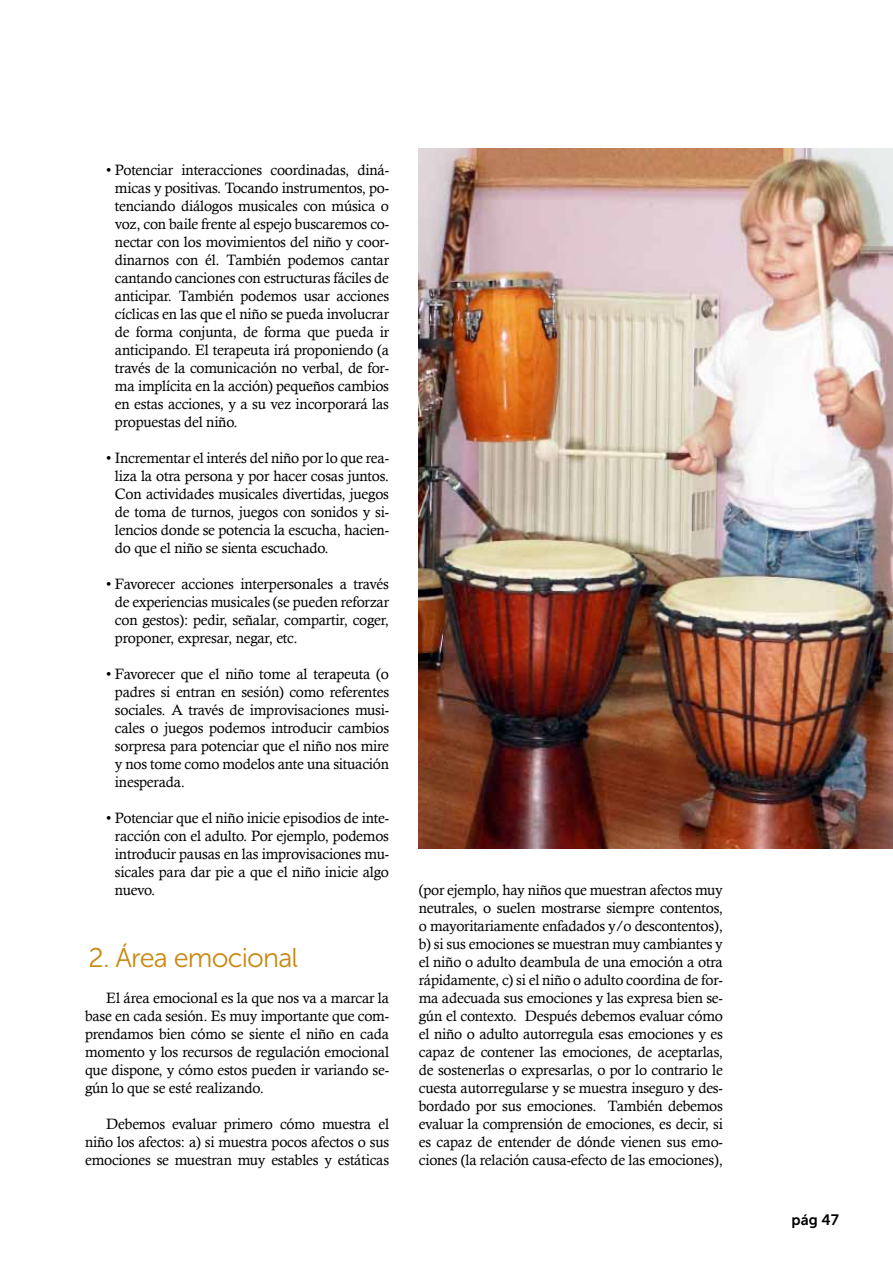
<style>
.page{position:relative;width:893px;height:1263px;background:#fff}
.page>*{position:absolute;margin:0;border:0;box-sizing:border-box;transform-origin:0 0}
.t1{font:27px "Museo Sans 300";letter-spacing:-.03em;color:#c88912}
.t2{font:15px/18px "Calisto";letter-spacing:-.015em;color:#000;text-align:justify}
.t3{font:15px "Museo Sans 700";color:#000}
</style>
<div class="page">
<img style="left:419px;top:149px;width:474px;height:699px">
<p class="t2" style="left:115px;top:161px;width:276px;text-indent:-9px">• Potenciar interacciones coordinadas, diná&shy;micas y positivas. Tocando instrumentos, po&shy;tenciando diálogos musicales con música o voz, con baile frente al espejo buscaremos co&shy;nectar con los movimientos del niño y coor&shy;dinarnos con él. También podemos cantar cantando canciones con estructuras fáciles de anticipar. También podemos usar acciones cíclicas en las que el niño se pueda involucrar de forma conjunta, de forma que pueda ir anticipando. El terapeuta irá proponiendo (a través de la comunicación no verbal, de for&shy;ma implícita en la acción) pequeños cambios en estas acciones, y a su vez incorporará las propuestas del niño.</p>
<p class="t2" style="left:115px;top:449px;width:276px;text-indent:-9px">• Incrementar el interés del niño por lo que rea&shy;liza la otra persona y por hacer cosas juntos.<br>Con actividades musicales divertidas, juegos de toma de turnos, juegos con sonidos y si&shy;lencios donde se potencia la escucha, hacien&shy;do que el niño se sienta escuchado.</p>
<p class="t2" style="left:115px;top:575px;width:276px;text-indent:-9px">• Favorecer acciones interpersonales a través de experiencias musicales (se pueden reforzar con gestos): pedir, señalar, compartir, coger, proponer, expresar, negar, etc.</p>
<p class="t2" style="left:115px;top:665px;width:276px;text-indent:-9px">• Favorecer que el niño tome al terapeuta (o padres si entran en sesión) como referentes sociales. A través de improvisaciones musi&shy;cales o juegos podemos introducir cambios sorpresa para potenciar que el niño nos mire y nos tome como modelos ante una situación inesperada.</p>
<p class="t2" style="left:115px;top:809px;width:276px;text-indent:-9px">• Potenciar que el niño inicie episodios de inte&shy;racción con el adulto. Por ejemplo, podemos introducir pausas en las improvisaciones mu&shy;sicales para dar pie a que el niño inicie algo nuevo.</p>
<h1 class="t1" style="left:89px;top:943px;width:211px">2. Área emocional</h1>
<p class="t2" style="left:85px;top:989px;width:306px;text-indent:21px">El área emocional es la que nos va a marcar la base en cada sesión. Es muy importante que com&shy;prendamos bien cómo se siente el niño en cada momento y los recursos de regulación emocional que dispone, y cómo estos pueden ir variando se&shy;gún lo que se esté realizando.</p>
<p class="t2" style="left:85px;top:1115px;width:306px;text-indent:21px">Debemos evaluar primero cómo muestra el niño los afectos: a) si muestra pocos afectos o sus emociones se muestran muy estables y estáticas</p>
<p class="t2" style="left:419px;top:881px;width:306px">(por ejemplo, hay niños que muestran afectos muy neutrales, o suelen mostrarse siempre contentos, o mayoritariamente enfadados y/o descontentos), b) si sus emociones se muestran muy cambiantes y el niño o adulto deambula de una emoción a otra rápidamente, c) si el niño o adulto coordina de for&shy;ma adecuada sus emociones y las expresa bien se&shy;gún el contexto. Después debemos evaluar cómo el niño o adulto autorregula esas emociones y es capaz de contener las emociones, de aceptarlas, de sostenerlas o expresarlas, o por lo contrario le cuesta autorregularse y se muestra inseguro y des&shy;bordado por sus emociones. También debemos evaluar la comprensión de emociones, es decir, si es capaz de entender de dónde vienen sus emo&shy;ciones (la relación causa-efecto de las emociones),</p>
<p class="t3" style="left:792px;top:1211px;width:49px">pág 47</p>
</div>
